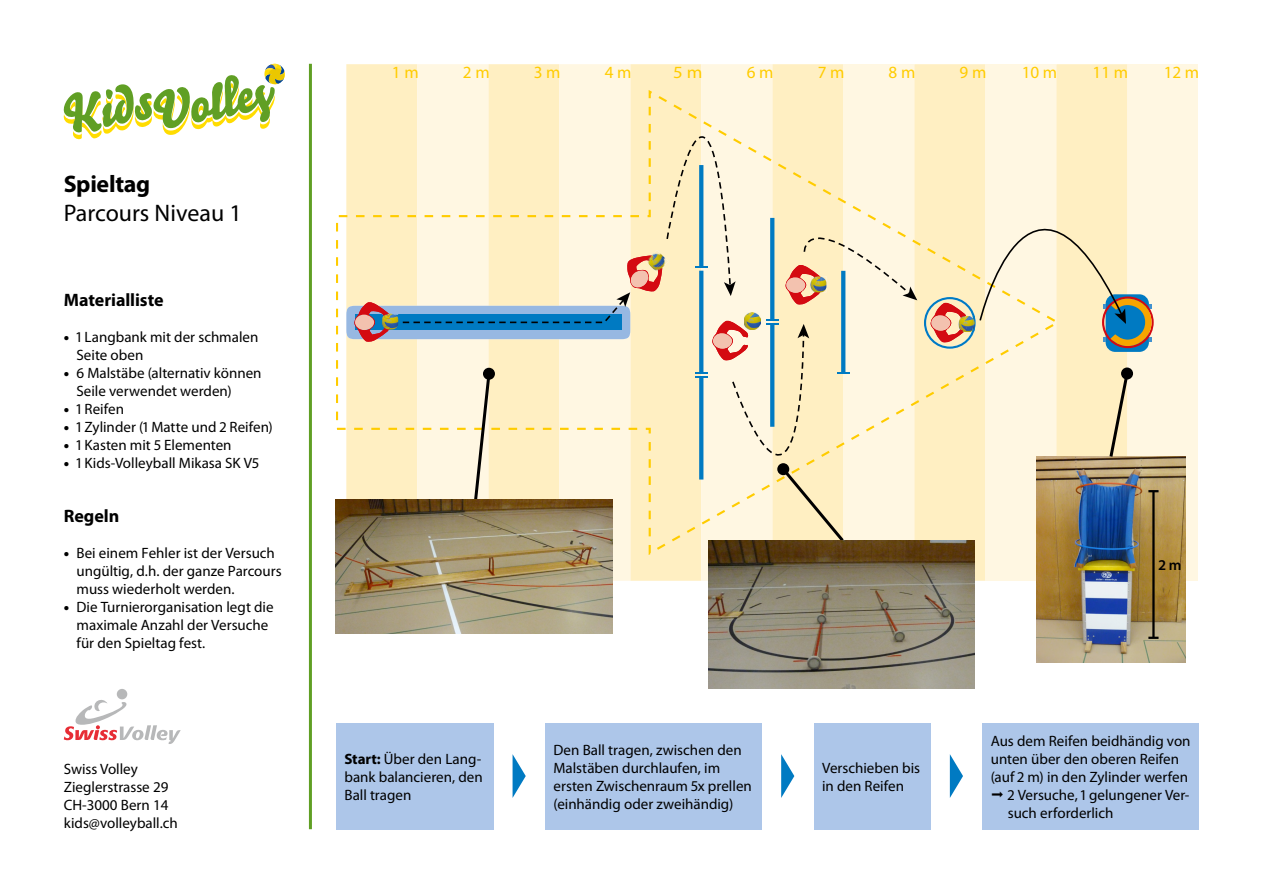
<style>
.page{position:relative;width:1263px;height:893px;background:#fff}
.page>*{position:absolute;margin:0;border:0;box-sizing:border-box;transform-origin:0 0}
.t1{font:24px "Myriad Pro";color:#000}
.t2{font:700 24px "Myriad Pro";letter-spacing:-.015em;color:#000}
.t3{font:700 18px "Myriad Pro";letter-spacing:-.005em;color:#000}
.t4{font:17.1px "Myriad Pro";letter-spacing:.21em;color:#fc0}
.t5{font:17.1px "Myriad Pro";letter-spacing:.21em;color:#fc0;scale:1.1 1}
.t6{font:15px/18px "Myriad Pro";color:#000}
.t7{font:600 15px "Myriad Pro";color:#000}
.s1{font-weight:900}
.s2{font-weight:700}
</style>
<div class="page">
<div style="left:1127px;top:64px;width:71px;height:517px;background:#fff7e2"></div>
<div style="left:117px;top:689px;width:10px;height:10px;background:#b7b8b9;border-radius:50%"></div>
<svg style="left:64px;top:699px;width:117px;height:45px"></svg>
<img style="left:1036px;top:456px;width:149px;height:206px">
<img style="left:336px;top:499px;width:277px;height:135px">
<img style="left:708px;top:581px;width:267px;height:108px">
<svg style="left:64px;top:64px;width:221px;height:75px"></svg>
<div style="left:545px;top:723px;width:217px;height:106px;background:#adc6e9"></div>
<div style="left:814px;top:723px;width:116px;height:106px;background:#adc6e9"></div>
<div style="left:982px;top:723px;width:217px;height:106px;background:#adc6e9"></div>
<div style="left:336px;top:723px;width:157px;height:106px;background:#adc6e9"></div>
<svg style="left:513px;top:755px;width:13px;height:42px"></svg>
<svg style="left:781px;top:754px;width:13px;height:44px"></svg>
<svg style="left:950px;top:754px;width:13px;height:44px"></svg>
<hr style="left:309px;top:64px;width:3px;height:765px;background:#609f24">
<hr style="left:1152px;top:491px;width:2px;height:147px;background:#000">
<svg style="left:346px;top:64px;width:812px;height:517px;background:#e8ddbf"></svg>
<svg style="left:1148px;top:637px;width:10px;height:2px"></svg>
<h1 class="t2" style="left:64px;top:169px;width:88px">Spieltag</h1>
<h1 class="t1" style="left:64px;top:198px;width:179px">Parcours Niveau 1</h1>
<p class="t3" style="left:64px;top:288px;width:101px">Materialliste</p>
<p class="t6" style="left:77px;top:328px;width:183px;text-indent:-13px"><span class="s1">•</span> 1 Langbank mit der schmalen<br>Seite oben</p>
<p class="t6" style="left:77px;top:364px;width:187px;text-indent:-13px"><span class="s1">•</span> 6 Malstäbe (alternativ können<br>Seile verwendet werden)</p>
<p class="t6" style="left:64px;top:400px;width:62px"><span class="s1">•</span> 1 Reifen</p>
<p class="t6" style="left:64px;top:418px;width:210px"><span class="s1">•</span> 1 Zylinder (1 Matte und 2 Reifen)</p>
<p class="t6" style="left:64px;top:436px;width:169px"><span class="s1">•</span> 1 Kasten mit 5 Elementen</p>
<p class="t6" style="left:64px;top:454px;width:197px"><span class="s1">•</span> 1 Kids-Volleyball Mikasa SK V5</p>
<p class="t3" style="left:64px;top:504px;width:57px">Regeln</p>
<p class="t6" style="left:77px;top:544px;width:207px;text-indent:-13px"><span class="s1">•</span> Bei einem Fehler ist der Versuch ungültig, d.h. der ganze Parcours muss wiederholt werden.</p>
<p class="t6" style="left:77px;top:598px;width:199px;text-indent:-13px"><span class="s1">•</span> Die Turnierorganisation legt die maximale Anzahl der Versuche für den Spieltag fest.</p>
<p class="t6" style="left:64px;top:760px;width:116px">Swiss Volley<br>Zieglerstrasse 29<br>CH-3000 Bern 14 kids@volleyball.ch</p>
<p class="t4" style="left:392px;top:62px;width:28px">1 m</p>
<p class="t4" style="left:463px;top:62px;width:28px">2m</p>
<p class="t4" style="left:534px;top:62px;width:28px">3m</p>
<p class="t4" style="left:605px;top:62px;width:28px">4m</p>
<p class="t5" style="left:673px;top:62px;width:28px">5 m</p>
<p class="t4" style="left:747px;top:62px;width:28px">6 m</p>
<p class="t4" style="left:818px;top:62px;width:28px">7m</p>
<p class="t4" style="left:888px;top:62px;width:28px">8 m</p>
<p class="t4" style="left:959px;top:62px;width:28px">9 m</p>
<p class="t4" style="left:1022px;top:62px;width:37px">10 m</p>
<p class="t4" style="left:1093px;top:62px;width:37px">11 m</p>
<p class="t4" style="left:1164px;top:62px;width:37px">12 m</p>
<p class="t6" style="left:344px;top:749px;width:140px;text-align:justify"><span class="s2">Start:</span> Über den Lang&shy;bank balancieren, den Ball tragen</p>
<p class="t6" style="left:553px;top:740px;width:200px">Den Ball tragen, zwischen den<br>Malstäben durchlaufen, im ersten Zwischenraum 5x prellen (einhändig oder zweihändig)</p>
<p class="t6" style="left:822px;top:758px;width:99px">Verschieben bis in den Reifen</p>
<p class="t7" style="left:1159px;top:555px;width:24px">2 m</p>
<p class="t6" style="left:991px;top:731px;width:201px">Aus dem Reifen beidhändig von</p>
<p class="t6" style="left:991px;top:749px;width:190px">unten über den oberen Reifen</p>
<p class="t6" style="left:991px;top:767px;width:199px">(auf 2 m) in den Zylinder werfen</p>
<p class="t6" style="left:1008px;top:785px;width:183px">2 Versuche, 1 gelungener Ver-</p>
<p class="t6" style="left:1008px;top:803px;width:107px">such erforderlich</p>
</div>
